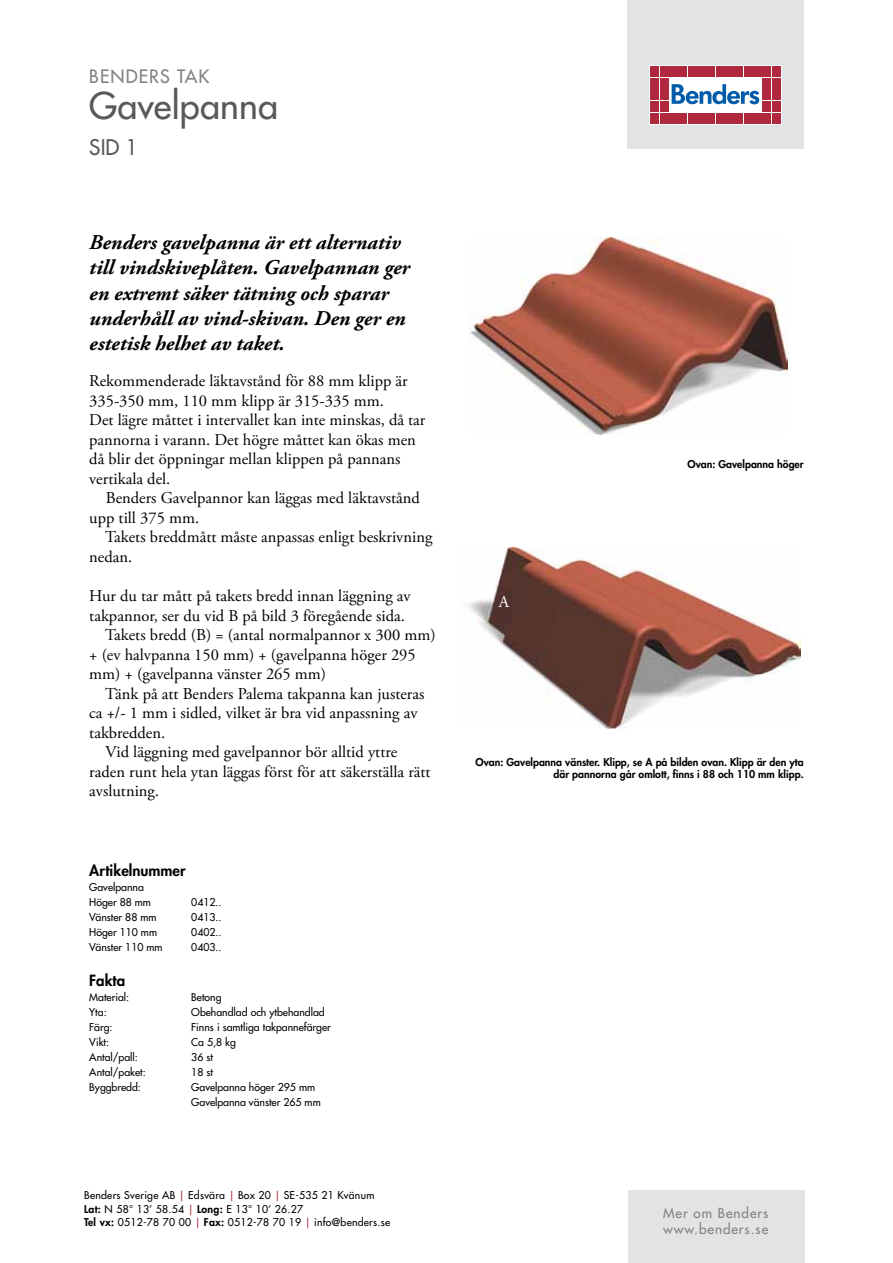
<style>
.page{position:relative;width:893px;height:1263px;background:#fff}
.page>*{position:absolute;margin:0;border:0;box-sizing:border-box;transform-origin:0 0}
.t1{font:500 36px "Futura Std";letter-spacing:.005em;color:#58595b}
.t2{font:italic 700 21px/25.2px "Adobe Garamond Pro";color:#000}
.t3{font:500 21px "Futura Std";color:#58595b}
.t4{font:500 18px "Futura Std";letter-spacing:.06em;color:#808285}
.t5{font:16.5px/19.5px "Adobe Garamond Pro";color:#000}
.t6{font:16.5px "Adobe Garamond Pro";color:#fff}
.t7{font:800 15px "Futura Std";color:#000}
.t8{font:500 13.5px/16.2px "Futura Std";letter-spacing:.07em;color:#808285}
.t9{font:500 10.5px/15px "Futura Std";color:#000}
.t10{font:500 10.5px/13.5px "Futura Std";letter-spacing:.025em;color:#000}
.t11{font:800 10.5px/12.6px "Futura Std";color:#000;text-align:right}
.s1{color:#b0283d}
.s2{font-weight:800}
</style>
<div class="page">
<div style="left:627px;top:0;width:177px;height:149px;background:#e2e3e4"></div>
<div style="left:649px;top:66px;width:132px;height:58px;background:#fff;border:1px solid #fff"></div>
<div style="left:651px;top:67px;width:8px;height:10px;background:#b0283d"></div>
<div style="left:660px;top:67px;width:8px;height:10px;background:#b0283d"></div>
<div style="left:651px;top:78px;width:8px;height:11px;background:#b0283d"></div>
<div style="left:660px;top:78px;width:8px;height:11px;background:#b0283d"></div>
<div style="left:651px;top:90px;width:8px;height:10px;background:#b0283d"></div>
<div style="left:660px;top:90px;width:8px;height:10px;background:#b0283d"></div>
<div style="left:651px;top:101px;width:8px;height:11px;background:#b0283d"></div>
<div style="left:660px;top:101px;width:8px;height:11px;background:#b0283d"></div>
<div style="left:651px;top:113px;width:8px;height:10px;background:#b0283d"></div>
<div style="left:660px;top:113px;width:8px;height:10px;background:#b0283d"></div>
<div style="left:669px;top:67px;width:8px;height:10px;background:#b0283d"></div>
<div style="left:679px;top:67px;width:8px;height:10px;background:#b0283d"></div>
<div style="left:688px;top:67px;width:8px;height:10px;background:#b0283d"></div>
<div style="left:697px;top:67px;width:9px;height:10px;background:#b0283d"></div>
<div style="left:707px;top:67px;width:8px;height:10px;background:#b0283d"></div>
<div style="left:716px;top:67px;width:8px;height:10px;background:#b0283d"></div>
<div style="left:725px;top:67px;width:9px;height:10px;background:#b0283d"></div>
<div style="left:735px;top:67px;width:8px;height:10px;background:#b0283d"></div>
<div style="left:744px;top:67px;width:8px;height:10px;background:#b0283d"></div>
<div style="left:753px;top:67px;width:9px;height:10px;background:#b0283d"></div>
<div style="left:669px;top:113px;width:8px;height:10px;background:#b0283d"></div>
<div style="left:679px;top:113px;width:8px;height:10px;background:#b0283d"></div>
<div style="left:688px;top:113px;width:8px;height:10px;background:#b0283d"></div>
<div style="left:697px;top:113px;width:9px;height:10px;background:#b0283d"></div>
<div style="left:707px;top:113px;width:8px;height:10px;background:#b0283d"></div>
<div style="left:716px;top:113px;width:8px;height:10px;background:#b0283d"></div>
<div style="left:725px;top:113px;width:9px;height:10px;background:#b0283d"></div>
<div style="left:735px;top:113px;width:8px;height:10px;background:#b0283d"></div>
<div style="left:744px;top:113px;width:8px;height:10px;background:#b0283d"></div>
<div style="left:753px;top:113px;width:9px;height:10px;background:#b0283d"></div>
<div style="left:763px;top:67px;width:8px;height:10px;background:#b0283d"></div>
<div style="left:772px;top:67px;width:8px;height:10px;background:#b0283d"></div>
<div style="left:763px;top:78px;width:8px;height:11px;background:#b0283d"></div>
<div style="left:772px;top:78px;width:8px;height:11px;background:#b0283d"></div>
<div style="left:763px;top:90px;width:8px;height:10px;background:#b0283d"></div>
<div style="left:772px;top:90px;width:8px;height:10px;background:#b0283d"></div>
<div style="left:763px;top:101px;width:8px;height:11px;background:#b0283d"></div>
<div style="left:772px;top:101px;width:8px;height:11px;background:#b0283d"></div>
<div style="left:763px;top:113px;width:8px;height:10px;background:#b0283d"></div>
<div style="left:772px;top:113px;width:8px;height:10px;background:#b0283d"></div>
<svg style="left:672px;top:84px;width:87px;height:20px"></svg>
<div style="left:628px;top:1191px;width:176px;height:72px;background:#e2e3e4"></div>
<img style="left:466px;top:547px;width:335px;height:182px">
<img style="left:470px;top:237px;width:317px;height:197px">
<p class="t4" style="left:89px;top:65px;width:122px">BENDERS tak</p>
<h1 class="t1" style="left:89px;top:83px;width:191px">Gavelpanna</h1>
<p class="t3" style="left:89px;top:134px;width:50px">Sid 1</p>
<p class="t2" style="left:89px;top:230px;width:322px">Benders gavelpanna är ett alternativ till vindskiveplåten. Gavelpannan ger en extremt säker tätning och sparar underhåll av vind-skivan. Den ger en estetisk helhet av taket.</p>
<p class="t5" style="left:89px;top:372px;width:338px">Rekommenderade läktavstånd för 88 mm klipp är 335-350 mm, 110 mm klipp är 315-335 mm.<br>Det lägre måttet i intervallet kan inte minskas, då tar pannorna i varann. Det högre måttet kan ökas men då blir det öppningar mellan klippen på pannans vertikala del.</p>
<p class="t5" style="left:89px;top:489px;width:332px;text-indent:17px">Benders Gavelpannor kan läggas med läktavstånd upp till 375 mm.</p>
<p class="t5" style="left:89px;top:528px;width:345px;text-indent:16px">Takets breddmått måste anpassas enligt beskrivning nedan.</p>
<p class="t5" style="left:89px;top:587px;width:323px">Hur du tar mått på takets bredd innan läggning av</p>
<p class="t5" style="left:89px;top:606px;width:317px">takpannor, ser du vid B på bild 3 föregående sida.</p>
<p class="t5" style="left:105px;top:626px;width:332px">Takets bredd (B) = (antal normalpannor x 300 mm)</p>
<p class="t5" style="left:89px;top:645px;width:328px">+ (ev halvpanna 150 mm) + (gavelpanna höger 295</p>
<p class="t5" style="left:89px;top:665px;width:238px">mm) + (gavelpanna vänster 265 mm)</p>
<p class="t5" style="left:105px;top:684px;width:321px">Tänk på att Benders Palema takpanna kan justeras</p>
<p class="t5" style="left:89px;top:704px;width:330px">ca +/- 1 mm i sidled, vilket är bra vid anpassning av</p>
<p class="t5" style="left:89px;top:723px;width:77px">takbredden.</p>
<p class="t5" style="left:106px;top:743px;width:293px">Vid läggning med gavelpannor bör alltid yttre</p>
<p class="t5" style="left:89px;top:762px;width:343px">raden runt hela ytan läggas först för att säkerställa rätt</p>
<p class="t5" style="left:89px;top:782px;width:71px">avslutning.</p>
<p class="t7" style="left:89px;top:860px;width:98px">Artikelnummer</p>
<p class="t9" style="left:89px;top:879px;width:63px">Gavelpanna<br>Höger 88 mm</p>
<p class="t9" style="left:191px;top:894px;width:32px">0412..</p>
<p class="t9" style="left:89px;top:909px;width:69px">Vänster 88 mm</p>
<p class="t9" style="left:191px;top:909px;width:32px">0413..</p>
<p class="t9" style="left:89px;top:924px;width:69px">Höger 110 mm</p>
<p class="t9" style="left:191px;top:924px;width:32px">0402..</p>
<p class="t9" style="left:89px;top:939px;width:75px">Vänster 110 mm</p>
<p class="t9" style="left:191px;top:939px;width:32px">0403..</p>
<p class="t7" style="left:89px;top:971px;width:37px">Fakta</p>
<p class="t9" style="left:89px;top:990px;width:41px">Material:</p>
<p class="t9" style="left:191px;top:990px;width:32px">Betong</p>
<p class="t9" style="left:89px;top:1005px;width:19px">Yta:</p>
<p class="t9" style="left:191px;top:1005px;width:135px">Obehandlad och ytbehandlad</p>
<p class="t9" style="left:89px;top:1020px;width:25px">Färg:</p>
<p class="t9" style="left:191px;top:1020px;width:141px">Finns i samtliga takpannefärger</p>
<p class="t9" style="left:89px;top:1035px;width:21px">Vikt:</p>
<p class="t9" style="left:191px;top:1035px;width:46px">Ca 5,8 kg</p>
<p class="t9" style="left:89px;top:1050px;width:50px">Antal/pall:</p>
<p class="t9" style="left:191px;top:1050px;width:23px">36 st</p>
<p class="t9" style="left:89px;top:1065px;width:58px">Antal/paket:</p>
<p class="t9" style="left:191px;top:1065px;width:23px">18 st</p>
<p class="t9" style="left:89px;top:1080px;width:53px">Byggbredd:</p>
<p class="t9" style="left:191px;top:1080px;width:131px">Gavelpanna höger 295 mm<br>Gavelpanna vänster 265 mm</p>
<p class="t10" style="left:84px;top:1189px;width:308px">Benders Sverige AB <span class="s1">|</span> Edsvära <span class="s1">|</span> Box 20 <span class="s1">|</span> SE-535 21 Kvänum<br><span class="s2">Lat:</span> N 58° 13’ 58.54 <span class="s1">|</span> <span class="s2">Long:</span> E 13° 10’ 26.27<br><span class="s2">Tel vx:</span> 0512-78 70 00 <span class="s1">|</span> <span class="s2">Fax:</span> 0512-78 70 19 <span class="s1">|</span> info@benders.se</p>
<p class="t6" style="left:499px;top:592px;width:12px">A</p>
<p class="t11" style="left:687px;top:458px;width:118px">Ovan: Gavelpanna höger</p>
<p class="t11" style="left:475px;top:755px;width:330px">Ovan: Gavelpanna vänster. Klipp, se A på bilden ovan. Klipp är den yta där pannorna går omlott, finns i 88 och 110 mm klipp.</p>
<p class="t8" style="left:663px;top:1205px;width:107px">Mer om Benders www.benders.se</p>
</div>
